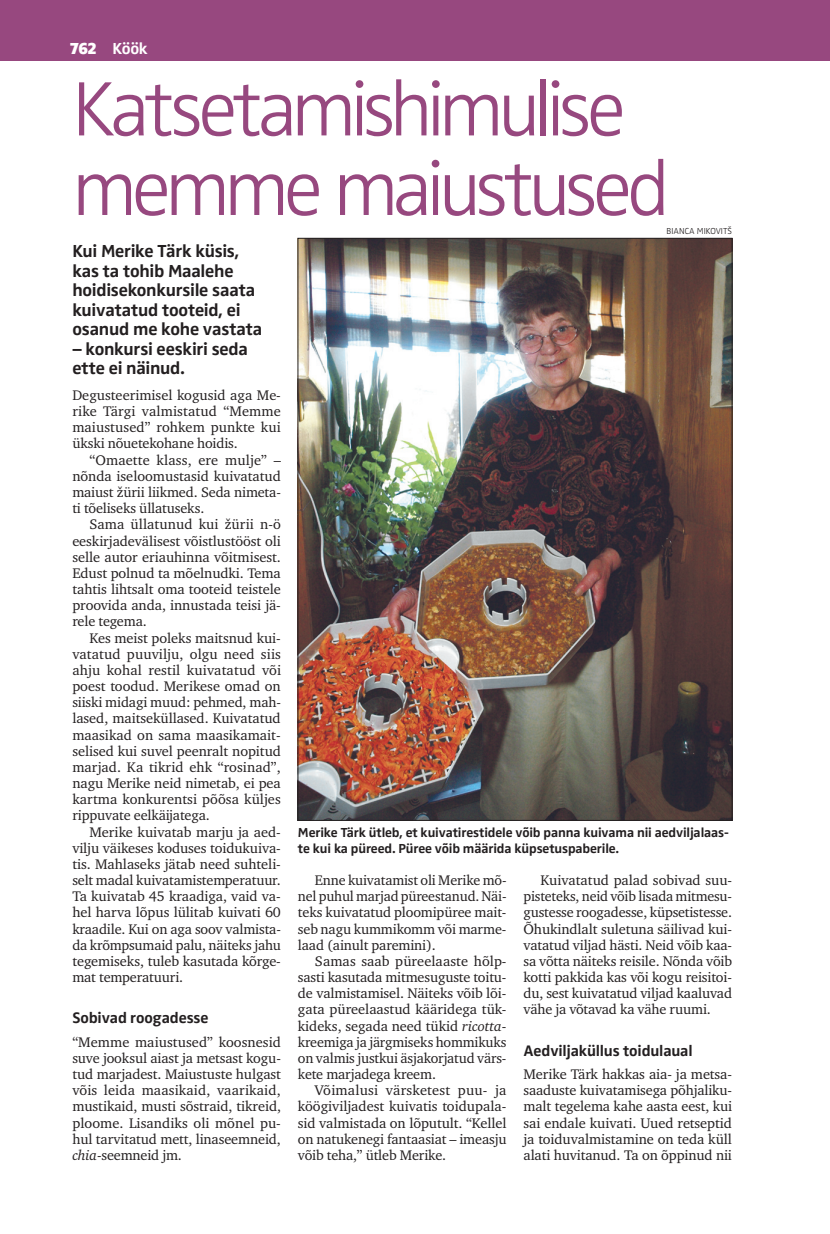
<style>
.page{position:relative;width:830px;height:1234px;background:#fff}
.page>*{position:absolute;margin:0;border:0;box-sizing:border-box;transform-origin:0 0}
.t1{font:300 79.5px/79.5px "Zwo Pro";letter-spacing:-.07em;color:#97487f}
.t2{font:700 18px/19.5px "Zwo Pro";letter-spacing:-.015em;color:#231f20}
.t3{font:700 16.5px "Zwo Pro";color:#fff}
.t4{font:700 15.75px "Zwo Pro";letter-spacing:-.01em;color:#231f20}
.t5{font:14.25px/16.2px "Charter ITC";letter-spacing:-.01em;color:#231f20;text-align:justify}
.t6{font:700 13.5px/16.2px "Zwo Pro";letter-spacing:-.01em;color:#231f20}
.t7{font:300 9px "Zwo Pro";color:#231f20}
.s1{font-weight:900}
.s2{font-style:italic}
</style>
<div class="page">
<div style="left:0;top:0;width:829px;height:60px;background:#97487f"></div>
<hr style="left:829px;top:0;width:1px;height:60px;background:#97487f">
<img style="left:299px;top:240px;width:431px;height:578px">
<p class="t3" style="left:70px;top:39px;width:79px"><span class="s1">762</span> Köök</p>
<h1 class="t1" style="left:72px;top:71px;width:598px">Katsetamishimulise memme maiustused</h1>
<p class="t2" style="left:72px;top:242px;width:191px">Kui Merike Tärk küsis, kas ta tohib Maalehe hoidisekonkursile saata kuivatatud tooteid, ei osanud me kohe vastata</p>
<p class="t2" style="left:72px;top:339px;width:177px">– konkursi eeskiri seda ette ei näinud.</p>
<p class="t5" style="left:72px;top:387px;width:210px">Degusteerimisel kogusid aga Me&shy;rike Tärgi valmistatud “Memme maiustused” rohkem punkte kui ükski nõuetekohane hoidis.</p>
<p class="t5" style="left:72px;top:451px;width:210px;text-indent:17px">“Omaette klass, ere mulje” – nõnda iseloomustasid kuivatatud maiust žürii liikmed. Seda nimeta&shy;ti tõeliseks üllatuseks.</p>
<p class="t5" style="left:72px;top:516px;width:210px;text-indent:17px">Sama üllatunud kui žürii n-ö eeskirjadevälisest võistlustööst oli selle autor eriauhinna võitmisest.<br>Edust polnud ta mõelnudki. Tema tahtis lihtsalt oma tooteid teistele proovida anda, innustada teisi jä&shy;rele tegema.</p>
<p class="t5" style="left:72px;top:629px;width:210px;text-indent:17px">Kes meist poleks maitsnud kui&shy;vatatud puuvilju, olgu need siis ahju kohal restil kuivatatud või poest toodud. Merikese omad on siiski midagi muud: pehmed, mah&shy;lased, maitseküllased. Kuivatatud maasikad on sama maasikamait&shy;selised kui suvel peenralt nopitud marjad. Ka tikrid ehk “rosinad”, nagu Merike neid nimetab, ei pea kartma konkurentsi põõsa küljes rippuvate eelkäijatega.</p>
<p class="t5" style="left:72px;top:823px;width:210px;text-indent:17px">Merike kuivatab marju ja aed&shy;vilju väikeses koduses toidukuiva&shy;tis. Mahlaseks jätab need suhteli&shy;selt madal kuivatamistemperatuur.<br>Ta kuivatab 45 kraadiga, vaid va&shy;hel harva lõpus lülitab kuivati 60 kraadile. Kui on aga soov valmista&shy;da krõmpsumaid palu, näiteks jahu tegemiseks, tuleb kasutada kõrge&shy;mat temperatuuri.</p>
<p class="t4" style="left:72px;top:1008px;width:138px">Sobivad roogadesse</p>
<p class="t5" style="left:72px;top:1033px;width:210px">“Memme maiustused” koosnesid suve jooksul aiast ja metsast kogu&shy;tud marjadest. Maiustuste hulgast võis leida maasikaid, vaarikaid, mustikaid, musti sõstraid, tikreid, ploome. Lisandiks oli mõnel pu&shy;hul tarvitatud mett, linaseemneid, <span class="s2">chia</span>-seemneid jm.</p>
<p class="t7" style="left:666px;top:225px;width:67px">BIANCA MIKOVITŠ</p>
<p class="t6" style="left:298px;top:824px;width:432px">Merike Tärk ütleb, et kuivatirestidele võib panna kuivama nii aedviljalaas&shy;te kui ka püreed. Püree võib määrida küpsetuspaberile.</p>
<p class="t5" style="left:298px;top:871px;width:210px;text-indent:17px">Enne kuivatamist oli Merike mõ&shy;nel puhul marjad püreestanud. Näi&shy;teks kuivatatud ploomipüree mait&shy;seb nagu kummikomm või marme&shy;laad (ainult paremini).</p>
<p class="t5" style="left:298px;top:952px;width:210px;text-indent:17px">Samas saab püreelaaste hõlp&shy;sasti kasutada mitmesuguste toitu&shy;de valmistamisel. Näiteks võib lõi&shy;gata püreelaastud kääridega tük&shy;kideks, segada need tükid <span class="s2">ricotta&shy;</span>kreemiga ja järgmiseks hommikuks on valmis justkui äsjakorjatud värs&shy;kete marjadega kreem.</p>
<p class="t5" style="left:298px;top:1081px;width:210px;text-indent:17px">Võimalusi värsketest puu- ja köögiviljadest kuivatis toidupala&shy;sid valmistada on lõputult. “Kellel on natukenegi fantaasiat – imeasju võib teha,” ütleb Merike.</p>
<p class="t5" style="left:523px;top:871px;width:210px;text-indent:17px">Kuivatatud palad sobivad suu&shy;pisteteks, neid võib lisada mitmesu&shy;gustesse roogadesse, küpsetistesse.<br>Õhukindlalt suletuna säilivad kui&shy;vatatud viljad hästi. Neid võib kaa&shy;sa võtta näiteks reisile. Nõnda võib kotti pakkida kas või kogu reisitoi&shy;du, sest kuivatatud viljad kaaluvad vähe ja võtavad ka vähe ruumi.</p>
<p class="t4" style="left:523px;top:1040px;width:170px">Aedviljaküllus toidulaual</p>
<p class="t5" style="left:523px;top:1065px;width:210px">Merike Tärk hakkas aia- ja metsa&shy;saaduste kuivatamisega põhjaliku&shy;malt tegelema kahe aasta eest, kui sai endale kuivati. Uued retseptid ja toiduvalmistamine on teda küll alati huvitanud. Ta on õppinud nii</p>
</div>
